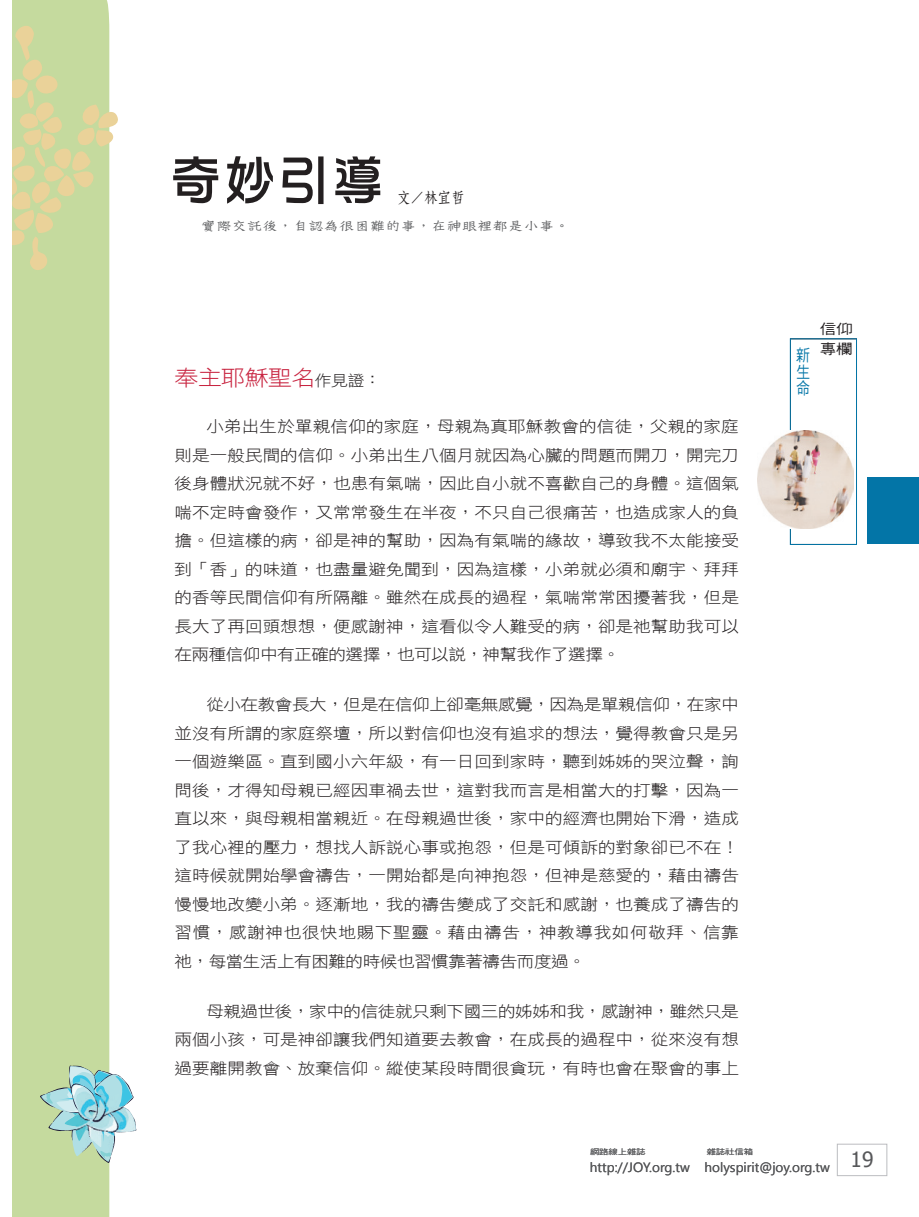
<style>
.page{position:relative;width:919px;height:1217px;background:#fff}
.page>*{position:absolute;margin:0;border:0;box-sizing:border-box;transform-origin:0 0}
.題目{font:54px "DF Hua Zong W5 WIN BF";color:#231f20}
.Normal-小字{font:21.6px "DF Hei W3 WIN BF";letter-spacing:-.025em;color:#c8233f;scale:1.11 1}
.t1{font:16.5px/16.5px "DF Hei W5 WIN BF";color:#0375a7;text-align:justify;scale:.85 1}
.t2{font:15.75px/28.5px "DF Hei W3 WIN BF";letter-spacing:.005em;color:#231f20;text-align:justify;scale:1.11 1}
.作者{font:15px "DF Fang Song W6 WIN BF";color:#231f20;scale:.9 1}
.眉批{font:14.1px "DF Tie Xian W3 WIN BF";letter-spacing:-.025em;color:#57585a;scale:1.11 1}
.t3{font:14.1px/19.8px "DF Hei W5 WIN BF";color:#231f20;scale:1.18 1}
.t4{font:13.5px "Segoe UI";color:#57585a}
.t5{font:7.5px "DF Hei W5 WIN BF";letter-spacing:-.015em;color:#57585a;scale:1.25 1}
.s1{font-size:15.15px;color:#231f20}
</style>
<div class="page">
<div style="left:837px;top:1143px;width:50px;height:32px;border:1px solid #bcbdc0"></div>
<div style="left:790px;top:338px;width:66px;height:206px;border:1px solid #0375a7"></div>
<img style="left:757px;top:430px;width:96px;height:98px">
<div style="left:867px;top:477px;width:51px;height:66px;background:#0375a7"></div>
<div style="left:13px;top:0;width:96px;height:1216px;background:#c5da9e"></div>
<svg style="left:13px;top:19px;width:105px;height:258px;background:#d2daa3"></svg>
<svg style="left:39px;top:1064px;width:92px;height:99px;background:#b6d7bd"></svg>
<img style="left:75px;top:1090px;width:62px;height:66px">
<p class="題目" style="left:169px;top:153px;width:217px">奇妙引導</p>
<p class="作者" style="left:397px;top:190px;width:76px">文／林宜哲</p>
<p class="眉批" style="left:201px;top:219px;width:334px">實際交託後，自認為很困難的事，在神眼裡都是小事。</p>
<p class="Normal-小字" style="left:174px;top:367px;width:187px">奉主耶穌聖名<span class="s1">作見證：</span></p>
<p class="t2" style="left:174px;top:412px;width:510px;text-indent:32px">小弟出生於單親信仰的家庭，母親為真耶穌教會的信徒，父親的家庭則是一般民間的信仰。小弟出生八個月就因為心臟的問題而開刀，開完刀後身體狀況就不好，也患有氣喘，因此自小就不喜歡自己的身體。這個氣喘不定時會發作，又常常發生在半夜，不只自己很痛苦，也造成家人的負擔。但這樣的病，卻是神的幫助，因為有氣喘的緣故，導致我不太能接受到「香」的味道，也盡量避免聞到，因為這樣，小弟就必須和廟宇、拜拜的香等民間信仰有所隔離。雖然在成長的過程，氣喘常常困擾著我，但是長大了再回頭想想，便感謝神，這看似令人難受的病，卻是祂幫助我可以在兩種信仰中有正確的選擇，也可以說，神幫我作了選擇。</p>
<p class="t2" style="left:174px;top:690px;width:510px;text-indent:32px">從小在教會長大，但是在信仰上卻毫無感覺，因為是單親信仰，在家中並沒有所謂的家庭祭壇，所以對信仰也沒有追求的想法，覺得教會只是另一個遊樂區。直到國小六年級，有一日回到家時，聽到姊姊的哭泣聲，詢問後，才得知母親已經因車禍去世，這對我而言是相當大的打擊，因為一直以來，與母親相當親近。在母親過世後，家中的經濟也開始下滑，造成了我心裡的壓力，想找人訴說心事或抱怨，但是可傾訴的對象卻已不在！這時候就開始學會禱告，一開始都是向神抱怨，但神是慈愛的，藉由禱告慢慢地改變小弟。逐漸地，我的禱告變成了交託和感謝，也養成了禱告的習慣，感謝神也很快地賜下聖靈。藉由禱告，神教導我如何敬拜、信靠祂，每當生活上有困難的時候也習慣靠著禱告而度過。</p>
<p class="t2" style="left:174px;top:996px;width:510px;text-indent:32px">母親過世後，家中的信徒就只剩下國三的姊姊和我，感謝神，雖然只是兩個小孩，可是神卻讓我們知道要去教會，在成長的過程中，從來沒有想過要離開教會、放棄信仰。縱使某段時間很貪玩，有時也會在聚會的事上</p>
<p class="t1" style="left:796px;top:347px;width:17px">新生命</p>
<p class="t3" style="left:819px;top:319px;width:29px">信仰專欄</p>
<p class="t5" style="left:590px;top:1147px;width:46px">網路線上雜誌</p>
<p class="t5" style="left:706px;top:1147px;width:39px">雜誌社信箱</p>
<p class="t4" style="left:590px;top:1157px;width:285px">http://JOY.org.tw holyspirit@joy.org.tw <sup>19</sup></p>
</div>
